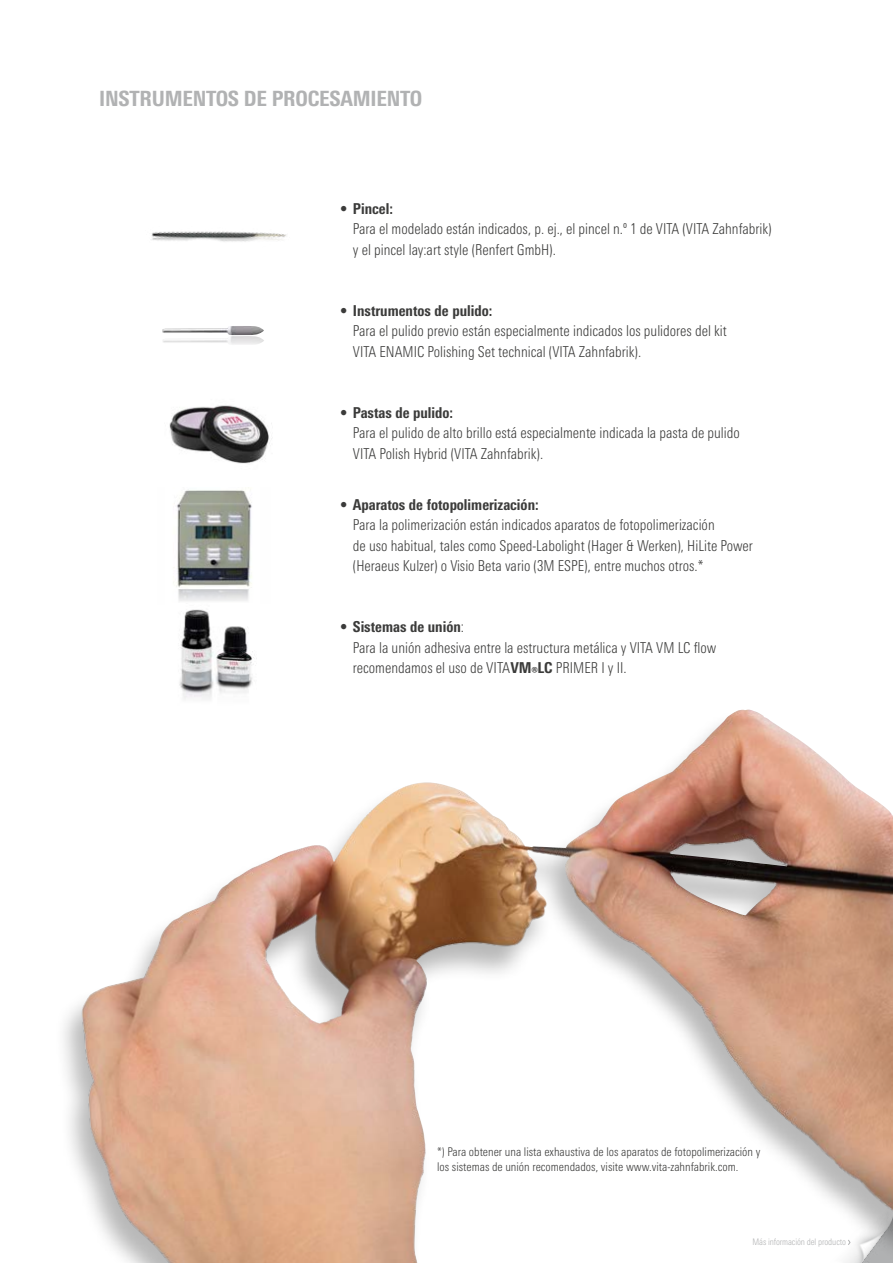
<style>
.page{position:relative;width:893px;height:1263px;background:#fff}
.page>*{position:absolute;margin:0;border:0;box-sizing:border-box;transform-origin:0 0}
.t1{font:800 condensed 21px "Univers Next Pro";letter-spacing:-.01em;color:#b1b2b3}
.t2{font:300 condensed 15px/20.2px "Univers Next Pro";color:#3b3b3a}
.t3{font:800 condensed 15px "Univers Next Pro";color:#3b3b3a}
.t4{font:300 condensed 12px/15px "Univers Next Pro";color:#3b3b3a}
.t5{font:300 condensed 9px "Univers Next Pro";letter-spacing:-.01em;color:#b1b2b3}
.s1{font-weight:800}
</style>
<div class="page">
<img style="left:178px;top:589px;width:79px;height:70px">
<img style="left:151px;top:231px;width:135px;height:11px">
<img style="left:162px;top:326px;width:102px;height:19px">
<img style="left:173px;top:490px;width:79px;height:98px">
<div style="left:53px;top:710px;width:840px;height:553px;background:#000;opacity:.28"></div>
<img style="left:81px;top:710px;width:665px;height:483px">
<img style="left:170px;top:603px;width:86px;height:111px">
<img style="left:169px;top:405px;width:103px;height:59px">
<h1 class="t1" style="left:99px;top:86px;width:325px">INSTRUMENTOS DE PROCESAMIENTO</h1>
<p class="t3" style="left:340px;top:200px;width:54px">• Pincel:</p>
<p class="t2" style="left:353px;top:219px;width:420px">Para el modelado están indicados, p. ej., el pincel n.º 1 de VITA (VITA Zahnfabrik) y el pincel lay:art style (Renfert GmbH).</p>
<p class="t3" style="left:340px;top:302px;width:154px">• Instrumentos de pulido:</p>
<p class="t2" style="left:353px;top:321px;width:375px">Para el pulido previo están especialmente indicados los pulidores del kit<br>VITA ENAMIC Polishing Set technical (VITA Zahnfabrik).</p>
<p class="t3" style="left:340px;top:404px;width:115px">• Pastas de pulido:</p>
<p class="t2" style="left:353px;top:423px;width:388px">Para el pulido de alto brillo está especialmente indicada la pasta de pulido<br>VITA Polish Hybrid (VITA Zahnfabrik).</p>
<p class="t3" style="left:340px;top:496px;width:200px">• Aparatos de fotopolimerización:</p>
<p class="t2" style="left:353px;top:515px;width:401px">Para la polimerización están indicados aparatos de fotopolimerización<br>de uso habitual, tales como Speed-Labolight (Hager &amp; Werken), HiLite Power (Heraeus Kulzer) o Visio Beta vario (3M ESPE), entre muchos otros.*</p>
<p class="t2" style="left:353px;top:617px;width:365px;text-indent:-13px"><span class="s1">• Sistemas de unión</span>:<br>Para la unión adhesiva entre la estructura metálica y VITA VM LC flow recomendamos el uso de VITA<span class="s1">VM®LC</span> PRIMER I y II.</p>
<p class="t4" style="left:437px;top:1145px;width:325px">*) Para obtener una lista exhaustiva de los aparatos de fotopolimerización y los sistemas de unión recomendados, visite www.vita-zahnfabrik.com.</p>
<p class="t5" style="left:752px;top:1236px;width:95px">Más información del producto</p>
</div>
